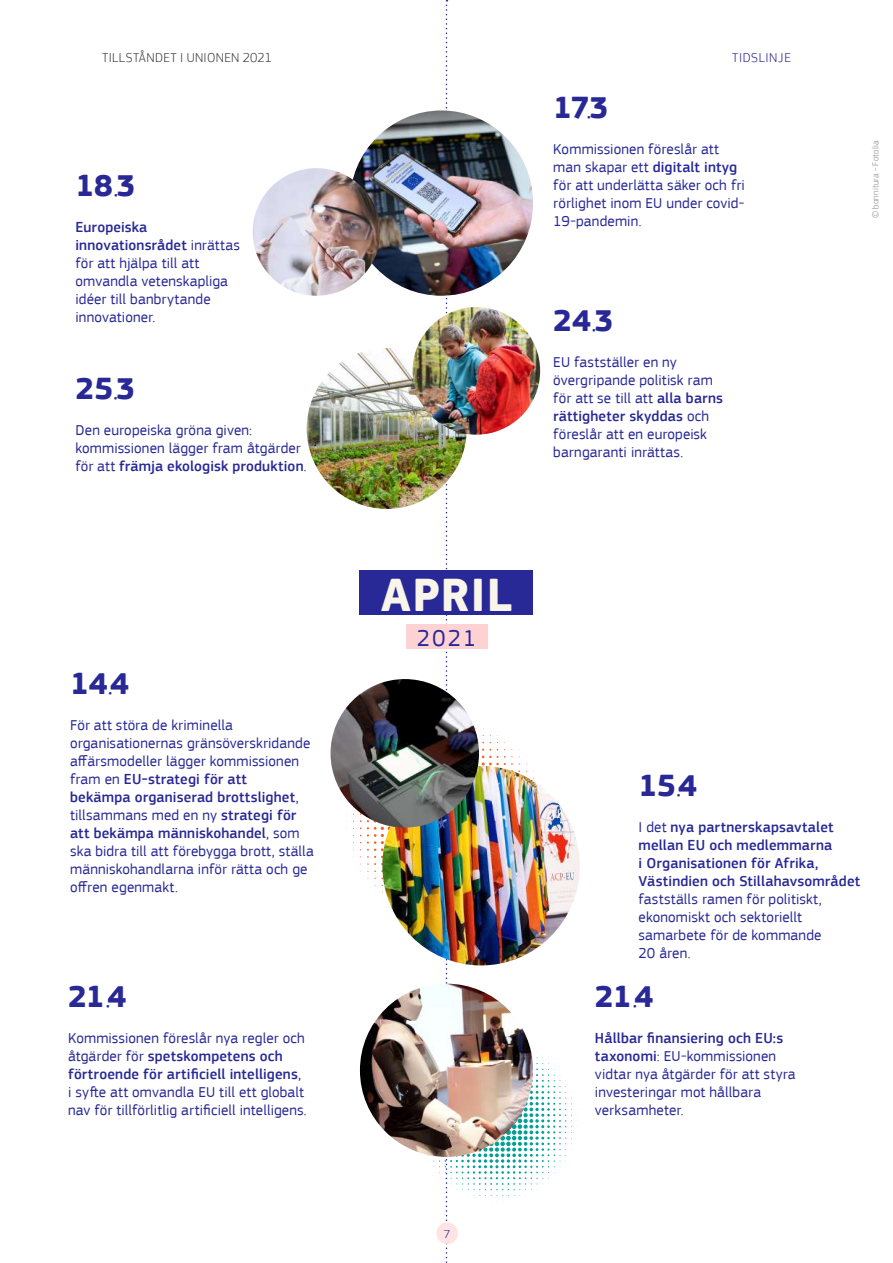
<style>
.page{position:relative;width:893px;height:1263px;background:#fff}
.page>*{position:absolute;margin:0;border:0;box-sizing:border-box;transform-origin:0 0}
.t1{font:700 48px "EC Square Sans Pro";letter-spacing:.025em;color:#f9f5ea}
.t2{font:700 31.65px "EC Square Sans Pro";letter-spacing:-.005em;color:#282896}
.t3{font:24px "EC Square Sans Pro";color:#282896}
.t4{font:15px/18px "EC Square Sans Pro";letter-spacing:.01em;color:#282896}
.t5{font:500 15px/18px "EC Square Sans Pro";letter-spacing:.01em;color:#282896}
.t6{font:300 13.5px "EC Square Sans Pro";letter-spacing:.025em;color:#3c3c3b}
.t7{font:300 13.5px "EC Square Sans Pro";letter-spacing:.04em;color:#282896}
.t8{font:300 12.15px "EC Square Sans Pro";color:#282896}
.t9{font:300 9px "EC Square Sans Pro";letter-spacing:.025em;color:#878787}
.s1{font-weight:300}
.s2{font-weight:500}
.s3{font-weight:400}
</style>
<div class="page">
<img style="left:346px;top:0;width:231px;height:1263px">
<img style="left:360px;top:984px;width:173px;height:173px;border-radius:87px">
<img style="left:331px;top:679px;width:148px;height:148px;border-radius:74px">
<img style="left:350px;top:110px;width:183px;height:186px">
<div style="left:360px;top:571px;width:173px;height:44px;background:#282896"></div>
<div style="left:405px;top:624px;width:82px;height:25px;background:#ffd3d4"></div>
<img style="left:307px;top:348px;width:160px;height:161px;border-radius:80px">
<img style="left:413px;top:307px;width:127px;height:128px;border-radius:64px">
<img style="left:253px;top:168px;width:127px;height:128px;border-radius:64px">
<div style="left:437px;top:1222px;width:21px;height:22px;background:#ffe4e5;border-radius:50%"></div>
<p class="t6" style="left:102px;top:50px;width:172px">TILLSTÅNDET I UNIONEN 2021</p>
<p class="t7" style="left:732px;top:50px;width:60px">TIDSLINJE</p>
<h2 class="t2" style="left:75px;top:167px;width:61px">18<span class="s1">.</span>3</h2>
<p class="t4" style="left:75px;top:218px;width:166px"><span class="s2">Europeiska innovationsrådet</span> inrättas för att hjälpa till att omvandla vetenskapliga idéer till banbrytande innovationer.</p>
<h2 class="t2" style="left:75px;top:370px;width:61px">25<span class="s1">.</span>3</h2>
<p class="t4" style="left:75px;top:421px;width:233px">Den europeiska gröna given: kommissionen lägger fram åtgärder för att <span class="s2">främja ekologisk produktion</span>.</p>
<h2 class="t2" style="left:553px;top:89px;width:57px">17<span class="s1">.</span>3</h2>
<p class="t4" style="left:553px;top:140px;width:193px">Kommissionen föreslår att man skapar ett <span class="s2">digitalt intyg </span>för att underlätta säker och fri rörlighet inom EU under covid-<br>19-pandemin.</p>
<h2 class="t2" style="left:553px;top:301px;width:61px">24<span class="s1">.</span>3</h2>
<p class="t4" style="left:553px;top:353px;width:171px">EU fastställer en ny övergripande politisk ram för att se till att <span class="s2">alla barns rättigheter skyddas</span> och föreslår att en europeisk barngaranti inrättas.</p>
<p class="t9" style="left:870px;top:218px;width:79px;rotate:-90deg">© bonnitura - Fotolia</p>
<h2 class="t2" style="left:70px;top:665px;width:60px">14<span class="s1">.</span>4</h2>
<p class="t4" style="left:70px;top:716px;width:245px">För att störa de kriminella organisationernas gränsöverskridande affärsmodeller lägger kommissionen fram en <span class="s2">EU-strategi för att<br>bekämpa organiserad brottslighet</span>, tillsammans med en ny <span class="s2">strategi för att bekämpa människohandel</span>, som ska bidra till att förebygga brott, ställa människohandlarna inför rätta och ge offren egenmakt.</p>
<h2 class="t2" style="left:68px;top:978px;width:60px">21<span class="s1">.</span>4</h2>
<p class="t4" style="left:68px;top:1029px;width:240px">Kommissionen föreslår nya regler och åtgärder för <span class="s2">spetskompetens och förtroende för artificiell intelligens</span>, i syſte att omvandla EU till ett globalt nav för tillförlitlig artificiell intelligens.</p>
<h1 class="t1" style="left:381px;top:566px;width:132px">APRIL</h1>
<h3 class="t3" style="left:417px;top:624px;width:61px">2021</h3>
<h2 class="t2" style="left:638px;top:767px;width:60px">15<span class="s1">.</span>4</h2>
<p class="t5" style="left:638px;top:818px;width:223px"><span class="s3">I det</span> nya partnerskapsavtalet mellan EU och medlemmarna<br>i Organisationen för Afrika,<br>Västindien och Stillahavsområdet</p>
<p class="t4" style="left:638px;top:890px;width:185px">fastställs ramen för politiskt, ekonomiskt och sektoriellt samarbete för de kommande<br>20 åren.</p>
<h2 class="t2" style="left:595px;top:978px;width:60px">21<span class="s1">.</span>4</h2>
<p class="t4" style="left:595px;top:1029px;width:202px"><span class="s2">Hållbar finansiering och EU:s taxonomi</span>: EU-kommissionen vidtar nya åtgärder för att styra investeringar mot hållbara verksamheter.</p>
<p class="t8" style="left:444px;top:1227px;width:8px">7</p>
</div>
